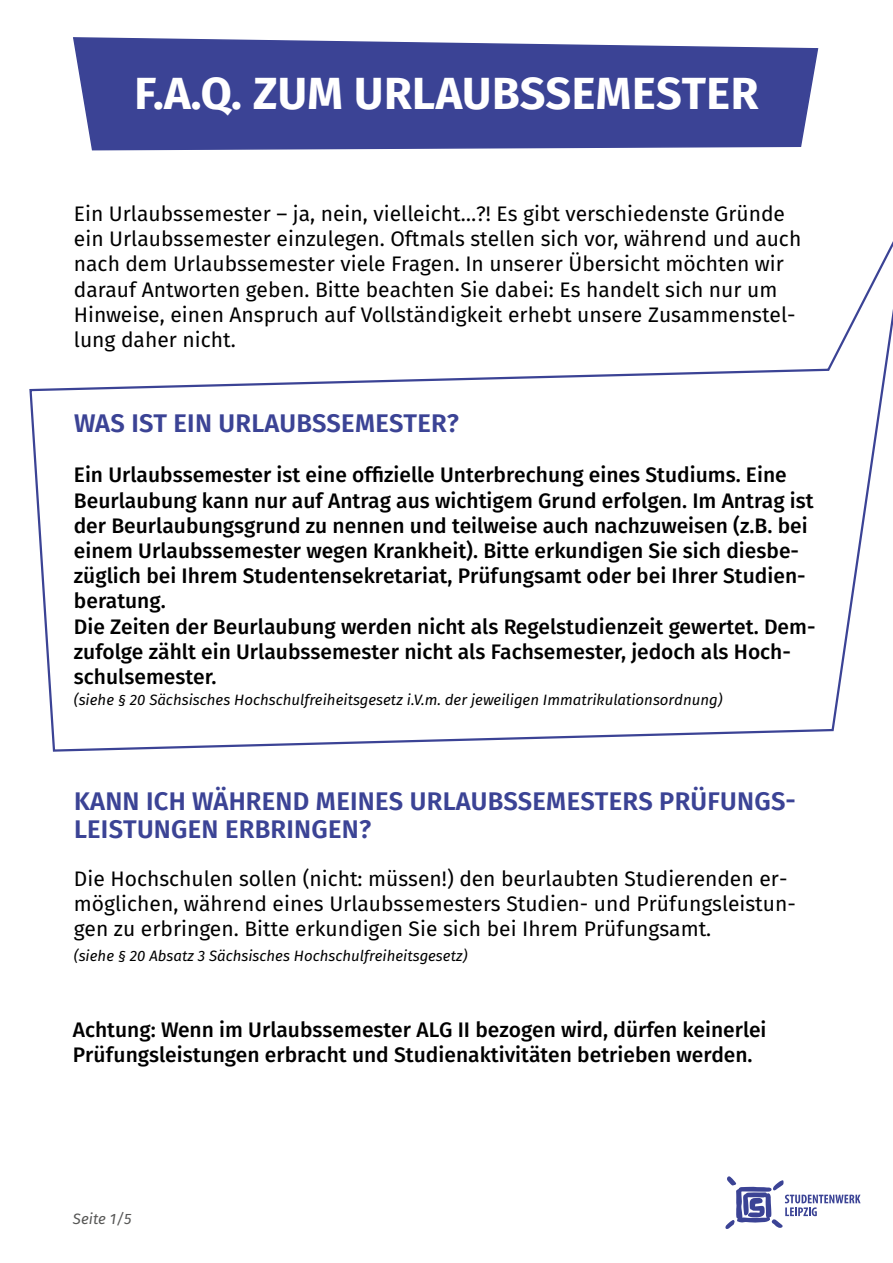
<style>
.page{position:relative;width:893px;height:1263px;background:#fff}
.page>*{position:absolute;margin:0;border:0;box-sizing:border-box;transform-origin:0 0}
.t1{font:700 45px "Fira Sans";letter-spacing:.01em;color:#fff}
.t2{font:600 25.5px/27.8px "Fira Sans";letter-spacing:.01em;color:#3b4395}
.t3{font:500 21px/25.2px "Fira Sans";color:#000}
.t4{font:21px/25.2px "Fira Sans";color:#000}
.t5{font:italic 15px "Fira Sans";color:#000}
.t6{font:italic 15px "Fira Sans";color:#575756}
</style>
<div class="page">
<svg style="left:73px;top:37px;width:746px;height:114px;background:#4d549e"></svg>
<svg style="left:29px;top:241px;width:864px;height:511px"></svg>
<svg style="left:725px;top:1176px;width:135px;height:53px"></svg>
<h1 class="t1" style="left:134px;top:62px;width:626px">F.A.Q. ZUM URLAUBSSEMESTER</h1>
<p class="t4" style="left:74px;top:201px;width:729px">Ein Urlaubssemester – ja, nein, vielleicht…?! Es gibt verschiedenste Gründe ein Urlaubssemester einzulegen. Oftmals stellen sich vor, während und auch nach dem Urlaubssemester viele Fragen. In unserer Übersicht möchten wir darauf Antworten geben. Bitte beachten Sie dabei: Es handelt sich nur um Hinweise, einen Anspruch auf Vollständigkeit erhebt unsere Zusammenstel&shy;lung daher nicht.</p>
<p class="t2" style="left:74px;top:409px;width:386px">WAS IST EIN URLAUBSSEMESTER?</p>
<p class="t3" style="left:74px;top:462px;width:743px">Ein Urlaubssemester ist eine offizielle Unterbrechung eines Studiums. Eine Beurlaubung kann nur auf Antrag aus wichtigem Grund erfolgen. Im Antrag ist der Beurlaubungsgrund zu nennen und teilweise auch nachzuweisen (z.B. bei einem Urlaubssemester wegen Krankheit). Bitte erkundigen Sie sich diesbe&shy;züglich bei Ihrem Studentensekretariat, Prüfungsamt oder bei Ihrer Studien&shy;beratung.<br>Die Zeiten der Beurlaubung werden nicht als Regelstudienzeit gewertet. Dem&shy;zufolge zählt ein Urlaubssemester nicht als Fachsemester, jedoch als Hoch&shy;schulsemester.</p>
<p class="t5" style="left:74px;top:689px;width:650px">(siehe § 20 Sächsisches Hochschulfreiheitsgesetz i.V.m. der jeweiligen Immatrikulationsordnung)</p>
<p class="t2" style="left:74px;top:787px;width:723px">KANN ICH WÄHREND MEINES URLAUBSSEMESTERS PRÜFUNGS-<br>LEISTUNGEN ERBRINGEN?</p>
<p class="t4" style="left:74px;top:866px;width:723px">Die Hochschulen sollen (nicht: müssen!) den beurlaubten Studierenden er&shy;möglichen, während eines Urlaubssemesters Studien- und Prüfungsleistun&shy;gen zu erbringen. Bitte erkundigen Sie sich bei Ihrem Prüfungsamt.</p>
<p class="t5" style="left:74px;top:945px;width:395px">(siehe § 20 Absatz 3 Sächsisches Hochschulfreiheitsgesetz)</p>
<p class="t3" style="left:73px;top:1017px;width:695px">Achtung: Wenn im Urlaubssemester ALG II bezogen wird, dürfen keinerlei<br>Prüfungsleistungen erbracht und Studienaktivitäten betrieben werden.</p>
<p class="t6" style="left:73px;top:1208px;width:60px">Seite 1/5</p>
</div>
